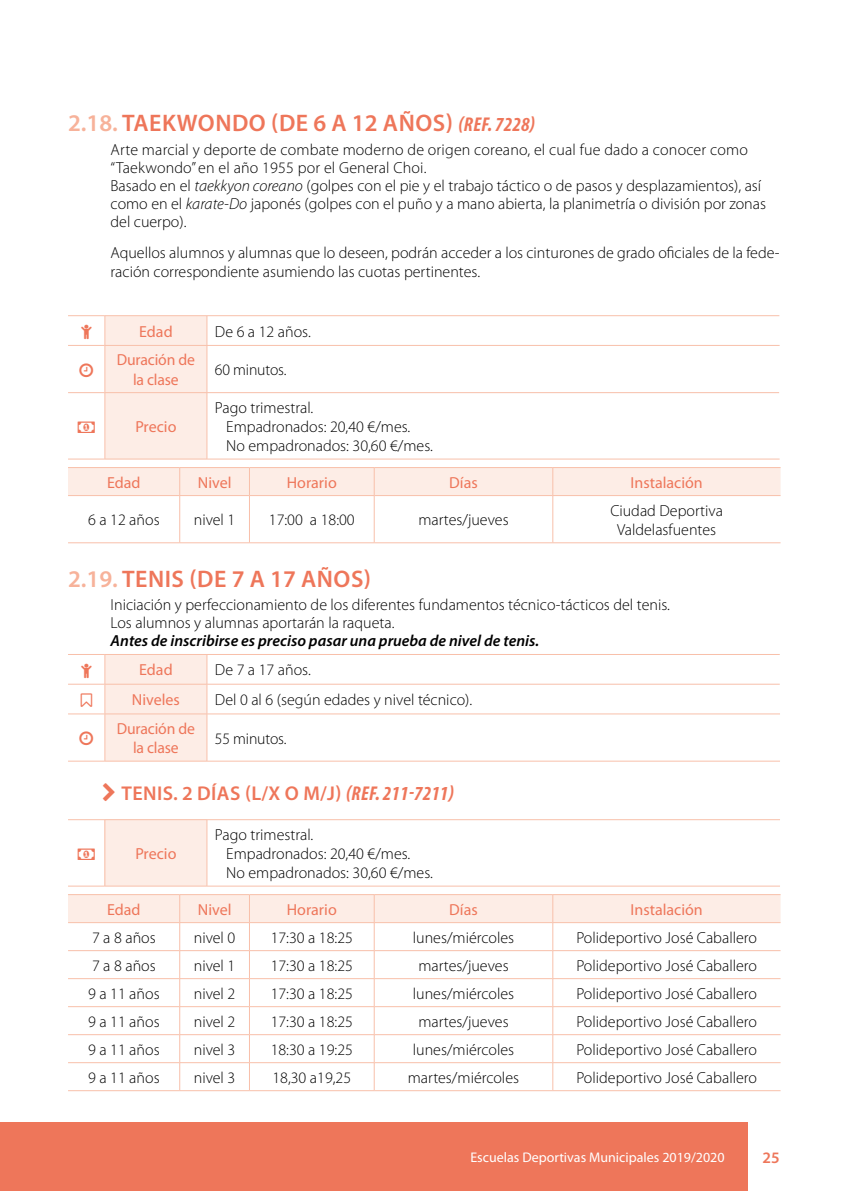
<style>
.page{position:relative;width:842px;height:1191px;background:#fff}
.page>*{position:absolute;margin:0;border:0;box-sizing:border-box;transform-origin:0 0}
.t1{font:600 24px "Myriad Pro";letter-spacing:.02em;color:#ee765a}
.t2{font:600 20px "Myriad Pro";letter-spacing:.02em;color:#ee765a}
.t3{font:300 16px/19.2px "Myriad Pro";color:#000}
.t4{font:16px/19.2px "Myriad Pro";color:#ee765a;text-align:center}
.t5{font:italic 600 16px "Myriad Pro";color:#000}
.t6{font:600 16px "Myriad Pro";color:#ee765a}
.t7{font:14px "Myriad Pro";color:#fff}
.s1{color:#f7b29a}
.s2{font-weight:700;font-style:italic;font-stretch:condensed;font-size:20px}
.s3{font-style:italic}
.s4{font-weight:700;font-style:italic;font-stretch:condensed}
</style>
<div class="page">
<div style="left:0;top:1123px;width:747px;height:68px;background:#ee765a"></div>
<svg style="left:208px;top:316px;width:571px;height:143px"></svg>
<hr style="left:68px;top:345px;width:37px;height:1px;background:#f8c0aa">
<hr style="left:68px;top:459px;width:37px;height:1px;background:#f8c0aa">
<hr style="left:105px;top:459px;width:102px;height:1px;background:#f8c0aa">
<hr style="left:207px;top:459px;width:573px;height:1px;background:#f8c0aa">
<hr style="left:207px;top:345px;width:573px;height:1px;background:#f8c0aa">
<hr style="left:68px;top:315px;width:37px;height:1px;background:#f8c0aa">
<hr style="left:68px;top:392px;width:37px;height:1px;background:#f8c0aa">
<hr style="left:105px;top:315px;width:102px;height:1px;background:#f8c0aa">
<div style="left:105px;top:316px;width:103px;height:143px;background:#fdede6"></div>
<hr style="left:207px;top:315px;width:572px;height:1px;background:#f8c0aa">
<hr style="left:207px;top:392px;width:572px;height:1px;background:#f8c0aa">
<svg style="left:68px;top:467px;width:712px;height:75px"></svg>
<hr style="left:553px;top:467px;width:227px;height:1px;background:#f8c0aa">
<hr style="left:68px;top:495px;width:112px;height:1px;background:#f8c0aa">
<hr style="left:180px;top:495px;width:69px;height:1px;background:#f8c0aa">
<hr style="left:179px;top:496px;width:1px;height:46px;background:#f8c0aa">
<hr style="left:249px;top:496px;width:1px;height:46px;background:#f8c0aa">
<hr style="left:249px;top:495px;width:125px;height:1px;background:#f8c0aa">
<hr style="left:374px;top:495px;width:179px;height:1px;background:#f8c0aa">
<hr style="left:374px;top:496px;width:1px;height:46px;background:#f8c0aa">
<hr style="left:552px;top:496px;width:1px;height:46px;background:#f8c0aa">
<hr style="left:553px;top:495px;width:227px;height:1px;background:#f8c0aa">
<hr style="left:68px;top:542px;width:112px;height:1px;background:#f8c0aa">
<hr style="left:180px;top:542px;width:69px;height:1px;background:#f8c0aa">
<hr style="left:249px;top:542px;width:125px;height:1px;background:#f8c0aa">
<hr style="left:374px;top:542px;width:179px;height:1px;background:#f8c0aa">
<hr style="left:553px;top:542px;width:227px;height:1px;background:#f8c0aa">
<svg style="left:208px;top:683px;width:572px;height:78px"></svg>
<hr style="left:779px;top:714px;width:1px;height:47px;background:#fff">
<hr style="left:68px;top:654px;width:37px;height:1px;background:#f8c0aa">
<hr style="left:68px;top:761px;width:37px;height:1px;background:#f8c0aa">
<hr style="left:105px;top:761px;width:102px;height:1px;background:#f8c0aa">
<hr style="left:68px;top:684px;width:37px;height:1px;background:#f8c0aa">
<hr style="left:207px;top:654px;width:573px;height:1px;background:#f8c0aa">
<hr style="left:207px;top:761px;width:573px;height:1px;background:#f8c0aa">
<hr style="left:68px;top:713px;width:37px;height:1px;background:#f8c0aa">
<svg style="left:105px;top:654px;width:103px;height:107px;background:#fcebe3"></svg>
<hr style="left:207px;top:684px;width:573px;height:1px;background:#f8c0aa">
<hr style="left:207px;top:713px;width:573px;height:1px;background:#f8c0aa">
<div style="left:105px;top:819px;width:102px;height:67px;background:#fdede6"></div>
<hr style="left:68px;top:885px;width:37px;height:1px;background:#f8c0aa">
<hr style="left:105px;top:820px;width:1px;height:66px;background:#f8c0aa">
<hr style="left:105px;top:885px;width:102px;height:1px;background:#f8c0aa">
<hr style="left:207px;top:820px;width:1px;height:66px;background:#f8c0aa">
<hr style="left:207px;top:885px;width:573px;height:1px;background:#f8c0aa">
<hr style="left:68px;top:819px;width:37px;height:1px;background:#f8c0aa">
<hr style="left:105px;top:819px;width:102px;height:1px;background:#f8c0aa">
<hr style="left:207px;top:819px;width:573px;height:1px;background:#f8c0aa">
<hr style="left:68px;top:1090px;width:112px;height:1px;background:#f8c0aa">
<hr style="left:180px;top:1090px;width:69px;height:1px;background:#f8c0aa">
<hr style="left:249px;top:1090px;width:125px;height:1px;background:#f8c0aa">
<hr style="left:374px;top:1090px;width:179px;height:1px;background:#f8c0aa">
<svg style="left:68px;top:894px;width:712px;height:196px"></svg>
<hr style="left:553px;top:950px;width:227px;height:1px;background:#f8c0aa">
<hr style="left:553px;top:978px;width:227px;height:1px;background:#f8c0aa">
<hr style="left:553px;top:1006px;width:227px;height:1px;background:#f8c0aa">
<hr style="left:553px;top:1034px;width:227px;height:1px;background:#f8c0aa">
<hr style="left:553px;top:1062px;width:227px;height:1px;background:#f8c0aa">
<hr style="left:553px;top:1090px;width:227px;height:1px;background:#f8c0aa">
<h1 class="t1" style="left:68px;top:108px;width:468px"><span class="s1">2.18.</span> TAEKWONDO (DE 6 A 12 AÑOS) <span class="s2">(REF. 7228)</span></h1>
<p class="t3" style="left:111px;top:141px;width:657px;line-height:18px">Arte marcial y deporte de combate moderno de origen coreano, el cual fue dado a conocer como “Taekwondo” en el año 1955 por el General Choi.<br>Basado en el <span class="s3">taekkyon coreano</span> (golpes con el pie y el trabajo táctico o de pasos y desplazamientos), así como en el <span class="s3">karate-Do</span> japonés (golpes con el puño y a mano abierta, la planimetría o división por zonas del cuerpo).</p>
<p class="t3" style="left:111px;top:243px;width:670px">Aquellos alumnos y alumnas que lo deseen, podrán acceder a los cinturones de grado oficiales de la fede&shy;ración correspondiente asumiendo las cuotas pertinentes.</p>
<p class="t4" style="left:139px;top:321px;width:35px">Edad</p>
<p class="t3" style="left:215px;top:321px;width:97px">De 6 a 12 años.</p>
<p class="t4" style="left:117px;top:350px;width:80px">Duración de la clase</p>
<p class="t3" style="left:215px;top:360px;width:73px">60 minutos.</p>
<p class="t4" style="left:135px;top:416px;width:43px">Precio</p>
<p class="t3" style="left:226px;top:397px;width:208px;text-indent:-11px">Pago trimestral.<br>Empadronados: 20,40 €/mes.<br>No empadronados: 30,60 €/mes.</p>
<p class="t4" style="left:107px;top:472px;width:35px">Edad</p>
<p class="t4" style="left:198px;top:472px;width:35px">Nivel</p>
<p class="t4" style="left:287px;top:472px;width:51px">Horario</p>
<p class="t4" style="left:449px;top:472px;width:30px">Días</p>
<p class="t4" style="left:630px;top:472px;width:74px">Instalación</p>
<p class="t3" style="left:88px;top:510px;width:73px">6 a 12 años</p>
<p class="t3" style="left:194px;top:510px;width:43px">nivel 1</p>
<p class="t3" style="left:269px;top:510px;width:87px">17:00 a 18:00</p>
<p class="t3" style="left:418px;top:510px;width:92px">martes/jueves</p>
<p class="t3" style="left:610px;top:500px;width:114px;text-align:center">Ciudad Deportiva<br>Valdelasfuentes</p>
<h1 class="t1" style="left:68px;top:563px;width:305px"><span class="s1">2.19.</span> TENIS (DE 7 A 17 AÑOS)</h1>
<p class="t3" style="left:111px;top:596px;width:561px;line-height:18px">Iniciación y perfeccionamiento de los diferentes fundamentos técnico-tácticos del tenis.<br>Los alumnos y alumnas aportarán la raqueta.</p>
<p class="t5" style="left:111px;top:630px;width:430px">Antes de inscribirse es preciso pasar una prueba de nivel de tenis.</p>
<p class="t4" style="left:139px;top:660px;width:35px">Edad</p>
<p class="t3" style="left:215px;top:660px;width:97px">De 7 a 17 años.</p>
<p class="t4" style="left:132px;top:690px;width:50px">Niveles</p>
<p class="t3" style="left:215px;top:690px;width:259px">Del 0 al 6 (según edades y nivel técnico).</p>
<p class="t4" style="left:117px;top:718px;width:80px">Duración de la clase</p>
<p class="t3" style="left:215px;top:728px;width:73px">55 minutos.</p>
<p class="t2" style="left:122px;top:780px;width:334px">TENIS. 2 DÍAS (L/X O M/J) <span class="s4">(REF. 211-7211)</span></p>
<p class="t4" style="left:135px;top:843px;width:43px">Precio</p>
<p class="t3" style="left:226px;top:824px;width:208px;text-indent:-11px">Pago trimestral.<br>Empadronados: 20,40 €/mes.<br>No empadronados: 30,60 €/mes.</p>
<p class="t4" style="left:107px;top:899px;width:35px">Edad</p>
<p class="t4" style="left:198px;top:899px;width:35px">Nivel</p>
<p class="t4" style="left:287px;top:899px;width:51px">Horario</p>
<p class="t4" style="left:449px;top:899px;width:30px">Días</p>
<p class="t4" style="left:630px;top:899px;width:74px">Instalación</p>
<p class="t3" style="left:92px;top:927px;width:65px">7 a 8 años</p>
<p class="t3" style="left:194px;top:927px;width:43px">nivel 0</p>
<p class="t3" style="left:271px;top:927px;width:84px">17:30 a 18:25</p>
<p class="t3" style="left:413px;top:927px;width:103px">lunes/miércoles</p>
<p class="t3" style="left:576px;top:927px;width:182px">Polideportivo José Caballero</p>
<p class="t3" style="left:92px;top:955px;width:65px">7 a 8 años</p>
<p class="t3" style="left:194px;top:955px;width:43px">nivel 1</p>
<p class="t3" style="left:271px;top:955px;width:84px">17:30 a 18:25</p>
<p class="t3" style="left:418px;top:955px;width:92px">martes/jueves</p>
<p class="t3" style="left:576px;top:955px;width:182px">Polideportivo José Caballero</p>
<p class="t3" style="left:88px;top:983px;width:73px">9 a 11 años</p>
<p class="t3" style="left:194px;top:983px;width:43px">nivel 2</p>
<p class="t3" style="left:271px;top:983px;width:84px">17:30 a 18:25</p>
<p class="t3" style="left:413px;top:983px;width:103px">lunes/miércoles</p>
<p class="t3" style="left:576px;top:983px;width:182px">Polideportivo José Caballero</p>
<p class="t3" style="left:88px;top:1011px;width:73px">9 a 11 años</p>
<p class="t3" style="left:194px;top:1011px;width:43px">nivel 2</p>
<p class="t3" style="left:271px;top:1011px;width:84px">17:30 a 18:25</p>
<p class="t3" style="left:418px;top:1011px;width:92px">martes/jueves</p>
<p class="t3" style="left:576px;top:1011px;width:182px">Polideportivo José Caballero</p>
<p class="t3" style="left:88px;top:1039px;width:73px">9 a 11 años</p>
<p class="t3" style="left:194px;top:1039px;width:43px">nivel 3</p>
<p class="t3" style="left:271px;top:1039px;width:84px">18:30 a 19:25</p>
<p class="t3" style="left:413px;top:1039px;width:103px">lunes/miércoles</p>
<p class="t3" style="left:576px;top:1039px;width:182px">Polideportivo José Caballero</p>
<p class="t3" style="left:88px;top:1067px;width:73px">9 a 11 años</p>
<p class="t3" style="left:194px;top:1067px;width:43px">nivel 3</p>
<p class="t3" style="left:272px;top:1067px;width:80px">18,30 a19,25</p>
<p class="t3" style="left:408px;top:1067px;width:113px">martes/miércoles</p>
<p class="t3" style="left:576px;top:1067px;width:182px">Polideportivo José Caballero</p>
<p class="t7" style="left:470px;top:1148px;width:256px">Escuelas Deportivas Municipales 2019/2020</p>
<p class="t6" style="left:762px;top:1147px;width:19px">25</p>
</div>
